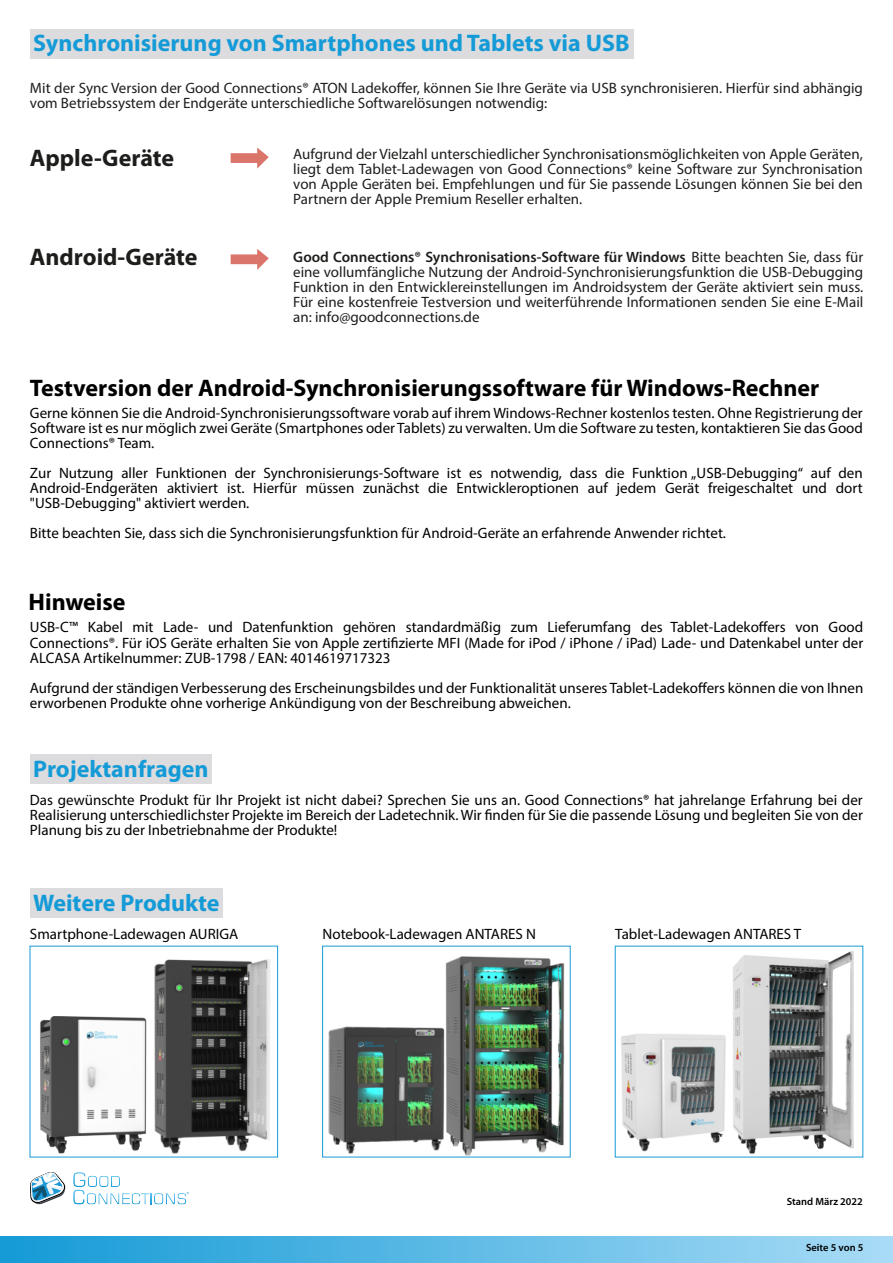
<style>
.page{position:relative;width:893px;height:1263px;background:#fff}
.page>*{position:absolute;margin:0;border:0;box-sizing:border-box;transform-origin:0 0}
.t1{font:700 24px "Myriad Pro";color:#149bd7}
.t2{font:700 24px "Myriad Pro";color:#000}
.t3{font:700 24px "Myriad Pro";color:#1d1d1b}
.t4{font:15px/15px "Myriad Pro";color:#000;text-align:justify}
.t5{font:15px/15px "Myriad Pro";color:#1d1d1b;text-align:justify}
.t6{font:600 10.5px "Myriad Pro";color:#000}
.s1{font-weight:600}
</style>
<div class="page">
<div style="left:30px;top:755px;width:182px;height:29px;background:#dcdbdd"></div>
<div style="left:30px;top:29px;width:603px;height:29px;background:#dcdbdd"></div>
<img style="left:322px;top:945px;width:315px;height:213px">
<div style="left:0;top:1236px;width:893px;height:27px;background:linear-gradient(to right,#1399d6,#a8dbf5)"></div>
<img style="left:232px;top:958px;width:101px;height:194px">
<svg style="left:231px;top:148px;width:38px;height:21px"></svg>
<svg style="left:231px;top:249px;width:38px;height:21px"></svg>
<img style="left:272px;top:998px;width:233px;height:160px">
<div style="left:30px;top:889px;width:193px;height:29px;background:#dcdbdd"></div>
<img style="left:637px;top:945px;width:227px;height:213px">
<img style="left:619px;top:1032px;width:109px;height:121px">
<img style="left:29px;top:945px;width:203px;height:243px">
<svg style="left:30px;top:1172px;width:35px;height:32px"></svg>
<svg style="left:73px;top:1172px;width:116px;height:32px"></svg>
<h1 class="t1" style="left:33px;top:33px;width:598px">Synchronisierung von Smartphones und Tablets via USB</h1>
<p class="t5" style="left:30px;top:81px;width:834px">Mit der Sync Version der Good Connections® ATON Ladekoffer, können Sie Ihre Geräte via USB synchronisieren. Hierfür sind abhängig vom Betriebssystem der Endgeräte unterschiedliche Softwarelösungen notwendig:</p>
<h1 class="t3" style="left:30px;top:148px;width:146px">Apple-Geräte</h1>
<h1 class="t3" style="left:30px;top:248px;width:169px">Android-Geräte</h1>
<p class="t5" style="left:293px;top:147px;width:571px">Aufgrund der Vielzahl unterschiedlicher Synchronisationsmöglichkeiten von Apple Geräten, liegt dem Tablet-Ladewagen von Good Connections® keine Software zur Synchronisation von Apple Geräten bei. Empfehlungen und für Sie passende Lösungen können Sie bei den Partnern der Apple Premium Reseller erhalten.</p>
<p class="t5" style="left:293px;top:250px;width:572px"><span class="s1">Good Connections® Synchronisations-Software für Windows</span> Bitte beachten Sie, dass für eine vollumfängliche Nutzung der Android-Synchronisierungsfunktion die USB-Debugging Funktion in den Entwicklereinstellungen im Androidsystem der Geräte aktiviert sein muss.<br>Für eine kostenfreie Testversion und weiterführende Informationen senden Sie eine E-Mail an: info@goodconnections.de</p>
<h1 class="t2" style="left:30px;top:379px;width:791px">Testversion der Android-Synchronisierungssoftware für Windows-Rechner</h1>
<p class="t4" style="left:30px;top:406px;width:834px">Gerne können Sie die Android-Synchronisierungssoftware vorab auf ihrem Windows-Rechner kostenlos testen. Ohne Registrierung der Software ist es nur möglich zwei Geräte (Smartphones oder Tablets) zu verwalten. Um die Software zu testen, kontaktieren Sie das Good Connections® Team.</p>
<p class="t4" style="left:30px;top:466px;width:834px">Zur Nutzung aller Funktionen der Synchronisierungs-Software ist es notwendig, dass die Funktion „USB-Debugging“ auf den Android-Endgeräten aktiviert ist. Hierfür müssen zunächst die Entwickleroptionen auf jedem Gerät freigeschaltet und dort "USB-Debugging" aktiviert werden.</p>
<p class="t4" style="left:30px;top:526px;width:697px">Bitte beachten Sie, dass sich die Synchronisierungsfunktion für Android-Geräte an erfahrende Anwender richtet.</p>
<h1 class="t2" style="left:29px;top:593px;width:98px">Hinweise</h1>
<p class="t4" style="left:30px;top:620px;width:835px">USB-C™ Kabel mit Lade- und Datenfunktion gehören standardmäßig zum Lieferumfang des Tablet-Ladekoffers von Good Connections®. Für iOS Geräte erhalten Sie von Apple zertifizierte MFI (Made for iPod / iPhone / iPad) Lade- und Datenkabel unter der ALCASA Artikelnummer: ZUB-1798 / EAN: 4014619717323</p>
<p class="t4" style="left:30px;top:680px;width:835px">Aufgrund der ständigen Verbesserung des Erscheinungsbildes und der Funktionalität unseres Tablet-Ladekoffers können die von Ihnen erworbenen Produkte ohne vorherige Ankündigung von der Beschreibung abweichen.</p>
<h1 class="t1" style="left:33px;top:759px;width:177px">Projektanfragen</h1>
<p class="t4" style="left:30px;top:792px;width:834px">Das gewünschte Produkt für Ihr Projekt ist nicht dabei? Sprechen Sie uns an. Good Connections® hat jahrelange Erfahrung bei der Realisierung unterschiedlichster Projekte im Bereich der Ladetechnik. Wir finden für Sie die passende Lösung und begleiten Sie von der Planung bis zu der Inbetriebnahme der Produkte!</p>
<h1 class="t1" style="left:33px;top:894px;width:188px">Weitere Produkte</h1>
<p class="t4" style="left:30px;top:927px;width:210px">Smartphone-Ladewagen AURIGA</p>
<p class="t4" style="left:323px;top:927px;width:215px">Notebook-Ladewagen ANTARES N</p>
<p class="t4" style="left:615px;top:927px;width:188px">Tablet-Ladewagen ANTARES T</p>
<p class="t6" style="left:787px;top:1196px;width:77px">Stand März 2022</p>
<p class="t6" style="left:806px;top:1242px;width:59px">Seite 5 von 5</p>
</div>
